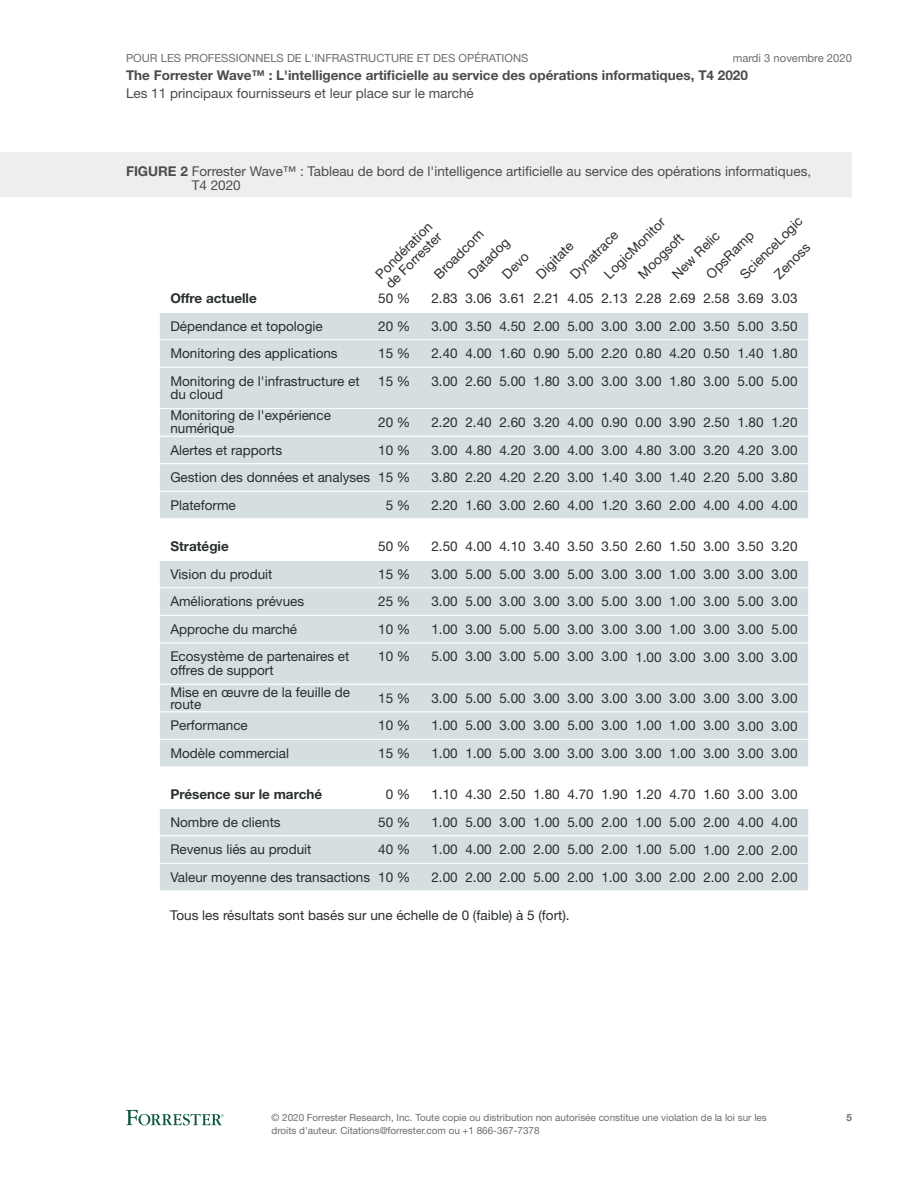
<style>
.page{position:relative;width:918px;height:1188px;background:#fff}
.page>*{position:absolute;margin:0;border:0;box-sizing:border-box;transform-origin:0 0}
.t1{font:13.5px/27.6px "Helvetica Neue LT Std";color:#292d2f;text-align:justify}
.FigureFullPage{font:13.5px/13.5px "Helvetica Neue LT Std";color:#4b4c4d}
.t2{font:700 13.5px "Helvetica Neue LT Std";color:#4b4c4d}
.t3{font:11.25px "Helvetica Neue LT Std";color:#6c6d70}
.t4{font:9.9px/12.8px "Helvetica Neue LT Std";color:#6c6d70}
.t5{font:700 9.9px "Helvetica Neue LT Std";color:#6c6d70}
.s1{font-weight:700}
</style>
<div class="page">
<svg style="left:126px;top:1110px;width:98px;height:15px"></svg>
<div style="left:0;top:152px;width:852px;height:45px;background:#eeeeef"></div>
<div style="left:159px;top:863px;width:650px;height:28px;background:#d5dee0;border:1px solid #fff"></div>
<div style="left:159px;top:835px;width:650px;height:29px;background:#d5dee0;border:1px solid #fff"></div>
<svg style="left:159px;top:809px;width:650px;height:28px"></svg>
<div style="left:159px;top:739px;width:650px;height:28px;background:#d5dee0;border:1px solid #fff"></div>
<div style="left:159px;top:711px;width:650px;height:29px;background:#d5dee0;border:1px solid #fff"></div>
<div style="left:159px;top:684px;width:650px;height:28px;background:#d5dee0;border:1px solid #fff"></div>
<div style="left:159px;top:642px;width:650px;height:43px;background:#d5dee0;border:1px solid #fff"></div>
<div style="left:159px;top:615px;width:650px;height:28px;background:#d5dee0;border:1px solid #fff"></div>
<div style="left:159px;top:587px;width:650px;height:29px;background:#d5dee0;border:1px solid #fff"></div>
<svg style="left:159px;top:561px;width:650px;height:28px"></svg>
<div style="left:159px;top:491px;width:650px;height:28px;background:#d5dee0;border:1px solid #fff"></div>
<div style="left:159px;top:463px;width:650px;height:29px;background:#d5dee0;border:1px solid #fff"></div>
<div style="left:159px;top:436px;width:650px;height:28px;background:#d5dee0;border:1px solid #fff"></div>
<div style="left:159px;top:408px;width:650px;height:29px;background:#d5dee0;border:1px solid #fff"></div>
<div style="left:159px;top:367px;width:650px;height:42px;background:#d5dee0;border:1px solid #fff"></div>
<div style="left:159px;top:339px;width:650px;height:29px;background:#d5dee0;border:1px solid #fff"></div>
<div style="left:159px;top:313px;width:650px;height:27px;background:#d5dee0"></div>
<p class="t3" style="left:126px;top:51px;width:404px">POUR LES PROFESSIONNELS DE L'INFRASTRUCTURE ET DES OPÉRATIONS</p>
<p class="t2" style="left:126px;top:67px;width:623px">The Forrester Wave™ : L'intelligence artificielle au service des opérations informatiques, T4 2020</p>
<p class="t3" style="left:733px;top:51px;width:121px">mardi 3 novembre 2020</p>
<p class="FigureFullPage" style="left:126px;top:86px;width:349px">Les 11 principaux fournisseurs et leur place sur le marché</p>
<p class="FigureFullPage" style="left:192px;top:164px;width:621px;text-indent:-66px"><span class="s1">FIGURE 2</span> Forrester Wave™ : Tableau de bord de l'intelligence artificielle au service des opérations informatiques,<br>T4 2020</p>
<p class="t1" style="left:373px;top:271px;width:75px;line-height:13.8px;rotate:-45deg">Pondération de Forrester</p>
<p class="t1" style="left:733px;top:266px;width:83px;rotate:-45deg">ScienceLogic</p>
<p class="t1" style="left:597px;top:266px;width:81px;rotate:-45deg">LogicMonitor</p>
<p class="t1" style="left:427px;top:266px;width:65px;rotate:-45deg">Broadcom</p>
<p class="t1" style="left:563px;top:266px;width:63px;rotate:-45deg">Dynatrace</p>
<p class="t1" style="left:699px;top:266px;width:63px;rotate:-45deg">OpsRamp</p>
<p class="t1" style="left:665px;top:266px;width:62px;rotate:-45deg">New Relic</p>
<p class="t1" style="left:631px;top:266px;width:59px;rotate:-45deg">Moogsoft</p>
<p class="t1" style="left:461px;top:266px;width:53px;rotate:-45deg">Datadog</p>
<p class="t1" style="left:495px;top:266px;width:33px;rotate:-45deg">Devo</p>
<p class="t1" style="left:529px;top:266px;width:48px;rotate:-45deg">Digitate</p>
<p class="t1" style="left:767px;top:266px;width:46px;rotate:-45deg">Zenoss</p>
<p class="t1" style="left:170px;top:284px;width:191px;text-align:left"><span class="s1">Offre actuelle<br></span>Dépendance et topologie<br>Monitoring des applications<br>Monitoring de l'infrastructure et</p>
<p class="t1" style="left:170px;top:384px;width:162px;line-height:21px">du cloud<br>Monitoring de l'expérience</p>
<p class="t1" style="left:170px;top:417px;width:113px;line-height:22px">numérique<br>Alertes et rapports</p>
<p class="t1" style="left:170px;top:463px;width:201px">Gestion des données et analyses<br>Plateforme</p>
<p class="t1" style="left:170px;top:532px;width:181px;text-align:left"><span class="s1">Stratégie<br></span>Vision du produit<br>Améliorations prévues<br>Approche du marché<br>Ecosystème de partenaires et</p>
<p class="t1" style="left:170px;top:659px;width:181px;line-height:22px">offres de support<br>Mise en œuvre de la feuille de</p>
<p class="t1" style="left:170px;top:694px;width:79px;line-height:21px">route<br>Performance</p>
<p class="t1" style="left:170px;top:739px;width:120px">Modèle commercial</p>
<p class="t1" style="left:170px;top:780px;width:201px;text-align:left"><span class="s1">Présence sur le marché<br></span>Nombre de clients<br>Revenus liés au produit<br>Valeur moyenne des transactions</p>
<p class="t1" style="left:378px;top:284px;width:34px">50 % 20 % 15 % 15 %</p>
<p class="t1" style="left:378px;top:408px;width:34px;text-align:center">20 %<br>10 %<br>15 %<br>5 %</p>
<p class="t1" style="left:378px;top:532px;width:34px">50 % 15 % 25 % 10 % 10 %</p>
<p class="t1" style="left:378px;top:684px;width:34px">15 % 10 % 15 %</p>
<p class="t1" style="left:378px;top:780px;width:34px;text-align:center">0 %<br>50 %<br>40 %<br>10 %</p>
<p class="t1" style="left:431px;top:284px;width:28px">2.83<br>3.00<br>2.40<br>3.00</p>
<p class="t1" style="left:431px;top:408px;width:28px">2.20<br>3.00<br>3.80<br>2.20</p>
<p class="t1" style="left:431px;top:532px;width:28px">2.50<br>3.00<br>3.00<br>1.00<br>5.00</p>
<p class="t1" style="left:431px;top:684px;width:28px">3.00<br>1.00<br>1.00</p>
<p class="t1" style="left:431px;top:780px;width:28px">1.10<br>1.00<br>1.00<br>2.00</p>
<p class="t1" style="left:465px;top:284px;width:28px">3.06<br>3.50<br>4.00<br>2.60</p>
<p class="t1" style="left:465px;top:408px;width:28px">2.40<br>4.80<br>2.20<br>1.60</p>
<p class="t1" style="left:465px;top:532px;width:28px">4.00<br>5.00<br>5.00<br>3.00<br>3.00</p>
<p class="t1" style="left:465px;top:684px;width:28px">5.00<br>5.00<br>1.00</p>
<p class="t1" style="left:465px;top:780px;width:28px">4.30<br>5.00<br>4.00<br>2.00</p>
<p class="t1" style="left:499px;top:284px;width:28px">3.61<br>4.50<br>1.60<br>5.00</p>
<p class="t1" style="left:499px;top:408px;width:28px">2.60<br>4.20<br>4.20<br>3.00</p>
<p class="t1" style="left:499px;top:532px;width:28px">4.10<br>5.00<br>3.00<br>5.00<br>3.00</p>
<p class="t1" style="left:499px;top:684px;width:28px">5.00<br>3.00<br>5.00</p>
<p class="t1" style="left:499px;top:780px;width:28px">2.50<br>3.00<br>2.00<br>2.00</p>
<p class="t1" style="left:533px;top:284px;width:28px">2.21<br>2.00<br>0.90<br>1.80</p>
<p class="t1" style="left:533px;top:408px;width:28px">3.20<br>3.00<br>2.20<br>2.60</p>
<p class="t1" style="left:533px;top:532px;width:28px">3.40<br>3.00<br>3.00<br>5.00<br>5.00</p>
<p class="t1" style="left:533px;top:684px;width:28px">3.00<br>3.00<br>3.00</p>
<p class="t1" style="left:533px;top:780px;width:28px">1.80<br>1.00<br>2.00<br>5.00</p>
<p class="t1" style="left:567px;top:284px;width:28px">4.05<br>5.00<br>5.00<br>3.00</p>
<p class="t1" style="left:567px;top:408px;width:28px">4.00<br>4.00<br>3.00<br>4.00</p>
<p class="t1" style="left:567px;top:532px;width:28px">3.50<br>5.00<br>3.00<br>3.00<br>3.00</p>
<p class="t1" style="left:567px;top:684px;width:28px">3.00<br>5.00<br>3.00</p>
<p class="t1" style="left:567px;top:780px;width:28px">4.70<br>5.00<br>5.00<br>2.00</p>
<p class="t1" style="left:601px;top:284px;width:28px">2.13<br>3.00<br>2.20<br>3.00</p>
<p class="t1" style="left:601px;top:408px;width:28px">0.90<br>3.00<br>1.40<br>1.20</p>
<p class="t1" style="left:601px;top:532px;width:28px">3.50<br>3.00<br>5.00<br>3.00<br>3.00</p>
<p class="t1" style="left:601px;top:684px;width:28px">3.00<br>3.00<br>3.00</p>
<p class="t1" style="left:601px;top:781px;width:28px">1.90<br>2.00<br>2.00<br>1.00</p>
<p class="t1" style="left:635px;top:284px;width:28px">2.28<br>3.00<br>0.80<br>3.00</p>
<p class="t1" style="left:635px;top:408px;width:28px">0.00<br>4.80<br>3.00<br>3.60</p>
<p class="t1" style="left:635px;top:532px;width:28px">2.60<br>3.00<br>3.00<br>3.00<br>1.00</p>
<p class="t1" style="left:635px;top:684px;width:28px">3.00<br>1.00<br>3.00</p>
<p class="t1" style="left:635px;top:781px;width:28px">1.20<br>1.00<br>1.00<br>3.00</p>
<p class="t1" style="left:669px;top:284px;width:28px">2.69<br>2.00<br>4.20<br>1.80</p>
<p class="t1" style="left:669px;top:408px;width:28px">3.90<br>3.00<br>1.40<br>2.00</p>
<p class="t1" style="left:669px;top:533px;width:28px">1.50<br>1.00<br>1.00<br>1.00<br>3.00</p>
<p class="t1" style="left:669px;top:684px;width:28px">3.00<br>1.00<br>1.00</p>
<p class="t1" style="left:669px;top:781px;width:28px">4.70<br>5.00<br>5.00<br>2.00</p>
<p class="t1" style="left:703px;top:284px;width:28px">2.58<br>3.50<br>0.50<br>3.00</p>
<p class="t1" style="left:703px;top:408px;width:28px">2.50<br>3.20<br>2.20<br>4.00</p>
<p class="t1" style="left:703px;top:533px;width:28px">3.00<br>3.00<br>3.00<br>3.00<br>3.00</p>
<p class="t1" style="left:703px;top:684px;width:28px">3.00<br>3.00<br>3.00</p>
<p class="t1" style="left:703px;top:781px;width:28px">1.60<br>2.00<br>1.00<br>2.00</p>
<p class="t1" style="left:737px;top:284px;width:28px">3.69<br>5.00<br>1.40<br>5.00</p>
<p class="t1" style="left:737px;top:409px;width:28px">1.80<br>4.20<br>5.00<br>4.00</p>
<p class="t1" style="left:737px;top:533px;width:28px">3.50<br>3.00<br>5.00<br>3.00<br>3.00</p>
<p class="t1" style="left:737px;top:684px;width:28px">3.00<br>3.00<br>3.00</p>
<p class="t1" style="left:737px;top:781px;width:28px">3.00<br>4.00<br>2.00<br>2.00</p>
<p class="t1" style="left:771px;top:285px;width:28px">3.03<br>3.50<br>1.80<br>5.00</p>
<p class="t1" style="left:771px;top:409px;width:28px">1.20<br>3.00<br>3.80<br>4.00</p>
<p class="t1" style="left:771px;top:533px;width:28px">3.20<br>3.00<br>3.00<br>5.00<br>3.00</p>
<p class="t1" style="left:771px;top:684px;width:28px">3.00<br>3.00<br>3.00</p>
<p class="t1" style="left:771px;top:781px;width:28px">3.00<br>4.00<br>2.00<br>2.00</p>
<p class="t1" style="left:170px;top:901px;width:401px">Tous les résultats sont basés sur une échelle de 0 (faible) à 5 (fort).</p>
<p class="t4" style="left:272px;top:1111px;width:497px">© 2020 Forrester Research, Inc. Toute copie ou distribution non autorisée constitue une violation de la loi sur les droits d'auteur. Citations@forrester.com ou +1 866-367-7378</p>
<p class="t5" style="left:846px;top:1112px;width:7px">5</p>
</div>
